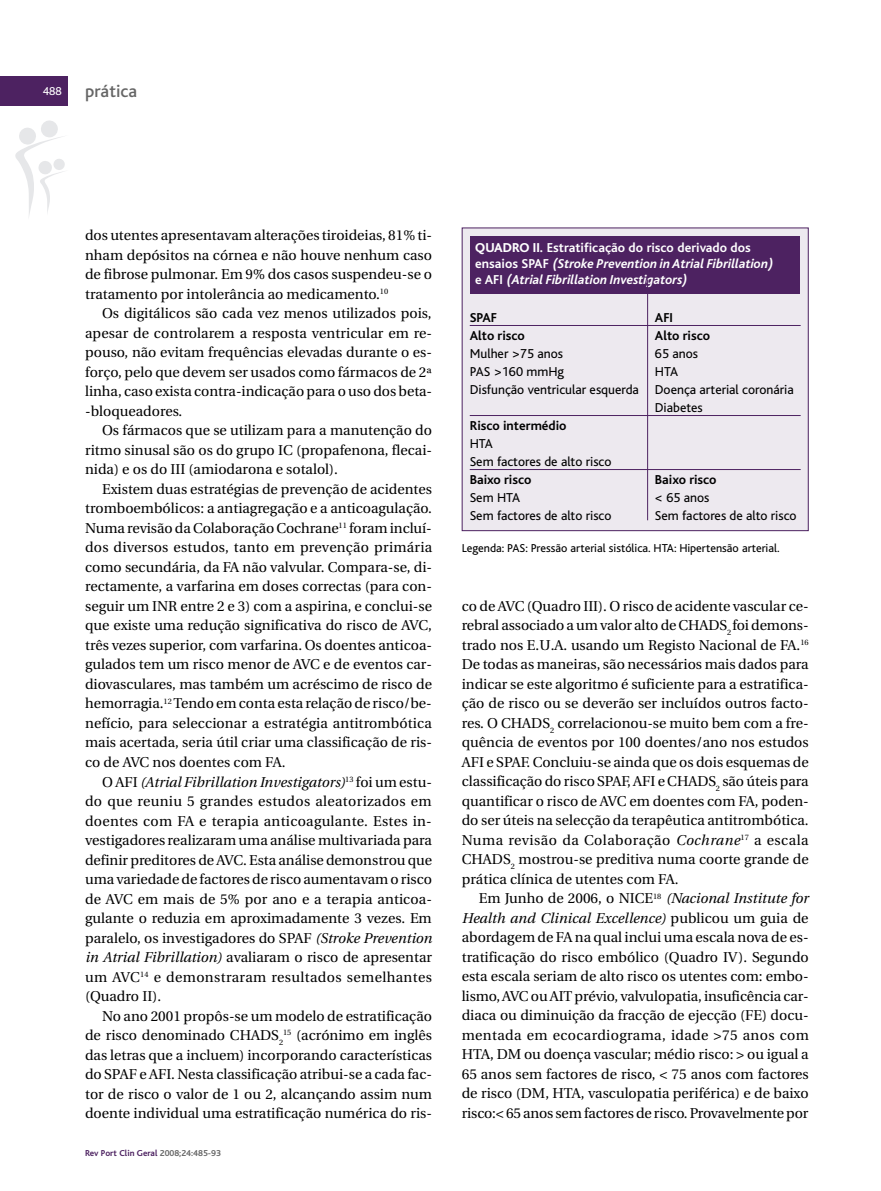
<style>
.page{position:relative;width:881px;height:1191px;background:#fff}
.page>*{position:absolute;margin:0;border:0;box-sizing:border-box;transform-origin:0 0}
.t1{font:500 18px "Bliss";color:#666}
.t2{font:14.25px/19.5px "Utopia";color:#000;text-align:justify}
.t3{font:13.5px/18px "Bliss";color:#000}
.t4{font:italic 700 13.5px/16.2px "Bliss";color:#fff}
.t5{font:700 13.5px "Bliss";color:#000}
.t6{font:12px "Bliss";color:#000}
.t7{font:12px "Bliss";color:#fff}
.t8{font:700 9px "Bliss";color:#4d2261}
.s1{font-style:italic}
.s2{color:#666}
.s3{font-weight:800;font-style:normal}
.s4{font-style:normal}
</style>
<div class="page">
<svg style="left:15px;top:120px;width:50px;height:95px"></svg>
<div style="left:0;top:77px;width:68px;height:29px;background:#4d2261"></div>
<div style="left:462px;top:228px;width:345px;height:302px;background:#ede9ef"></div>
<hr style="left:469px;top:325px;width:331px;height:1px;background:#4d2261">
<hr style="left:469px;top:415px;width:331px;height:1px;background:#4d2261">
<hr style="left:469px;top:469px;width:331px;height:1px;background:#4d2261">
<div style="left:470px;top:236px;width:329px;height:57px;background:#4d2261"></div>
<hr style="left:647px;top:279px;width:1px;height:241px;background:#4d2261">
<p class="t7" style="left:43px;top:87px;width:20px">488</p>
<p class="t1" style="left:85px;top:85px;width:53px">prática</p>
<p class="t2" style="left:85px;top:227px;width:348px">dos utentes apresentavam alterações tiroideias, 81% ti&shy;nham depósitos na córnea e não houve nenhum caso de fibrose pulmonar. Em 9% dos casos suspendeu-se o tratamento por intolerância ao medicamento.<sup>10</sup></p>
<p class="t2" style="left:85px;top:305px;width:348px;text-indent:17px">Os digitálicos são cada vez menos utilizados pois, apesar de controlarem a resposta ventricular em re&shy;pouso, não evitam frequências elevadas durante o es&shy;forço, pelo que devem ser usados como fármacos de 2ª linha, caso exista contra-indicação para o uso dos beta--bloqueadores.</p>
<p class="t2" style="left:85px;top:422px;width:348px;text-indent:17px">Os fármacos que se utilizam para a manutenção do ritmo sinusal são os do grupo IC (propafenona, flecai&shy;nida) e os do III (amiodarona e sotalol).</p>
<p class="t2" style="left:85px;top:480px;width:348px;text-indent:17px">Existem duas estratégias de prevenção de acidentes tromboembólicos: a antiagregação e a anticoagulação.<br>Numa revisão da Colaboração Cochrane<sup>11</sup> foram incluí&shy;dos diversos estudos, tanto em prevenção primária como secundária, da FA não valvular. Compara-se, di&shy;rectamente, a varfarina em doses correctas (para con&shy;seguir um INR entre 2 e 3) com a aspirina, e conclui-se que existe uma redução significativa do risco de AVC, três vezes superior, com varfarina. Os doentes anticoa&shy;gulados tem um risco menor de AVC e de eventos car&shy;diovasculares, mas também um acréscimo de risco de hemorragia.<sup>12</sup> Tendo em conta esta relação de risco/be&shy;nefício, para seleccionar a estratégia antitrombótica mais acertada, seria útil criar uma classificação de ris&shy;co de AVC nos doentes com FA.</p>
<p class="t2" style="left:85px;top:773px;width:348px;text-indent:17px">O AFI <span class="s1">(Atrial Fibrillation Investigators)</span><sup>13</sup> foi um estu&shy;do que reuniu 5 grandes estudos aleatorizados em doentes com FA e terapia anticoagulante. Estes in&shy;vestigadores realizaram uma análise multivariada para definir preditores de AVC. Esta análise demonstrou que uma variedade de factores de risco aumentavam o risco de AVC em mais de 5% por ano e a terapia anticoa&shy;gulante o reduzia em aproximadamente 3 vezes. Em paralelo, os investigadores do SPAF <span class="s1">(Stroke Prevention in Atrial Fibrillation)</span> avaliaram o risco de apresentar um AVC<sup>14</sup> e demonstraram resultados semelhantes (Quadro II).</p>
<p class="t2" style="left:85px;top:1007px;width:348px;text-indent:17px">No ano 2001 propôs-se um modelo de estratificação de risco denominado CHADS<sub>2</sub><sup>15</sup> (acrónimo em inglês das letras que a incluem) incorporando características do SPAF e AFI. Nesta classificação atribui-se a cada fac&shy;tor de risco o valor de 1 ou 2, alcançando assim num doente individual uma estratificação numérica do ris-</p>
<p class="t8" style="left:85px;top:1149px;width:137px">Rev Port Clin Geral <span class="s2">2008;24:485-93</span></p>
<p class="t4" style="left:475px;top:241px;width:300px"><span class="s3">QUADRO II.</span> <span class="s4">Estratificação do risco derivado dos ensaios SPAF</span> (Stroke Prevention in Atrial Fibrillation) <span class="s4">e AFI</span> (Atrial Fibrillation Investigators)</p>
<p class="t5" style="left:469px;top:313px;width:29px">SPAF</p>
<p class="t5" style="left:654px;top:313px;width:20px">AFI</p>
<p class="t5" style="left:469px;top:331px;width:57px">Alto risco</p>
<p class="t5" style="left:654px;top:331px;width:57px">Alto risco</p>
<p class="t3" style="left:469px;top:346px;width:95px">Mulher &gt;75 anos</p>
<p class="t3" style="left:654px;top:346px;width:45px">65 anos</p>
<p class="t3" style="left:469px;top:364px;width:96px">PAS &gt;160 mmHg</p>
<p class="t3" style="left:654px;top:364px;width:25px">HTA</p>
<p class="t3" style="left:469px;top:382px;width:325px">Disfunção ventricular esquerda Doença arterial coronária</p>
<p class="t3" style="left:654px;top:400px;width:49px">Diabetes</p>
<p class="t5" style="left:469px;top:421px;width:98px">Risco intermédio</p>
<p class="t3" style="left:469px;top:436px;width:143px">HTA<br>Sem factores de alto risco</p>
<p class="t5" style="left:469px;top:475px;width:63px">Baixo risco</p>
<p class="t5" style="left:654px;top:475px;width:63px">Baixo risco</p>
<p class="t3" style="left:469px;top:490px;width:52px">Sem HTA</p>
<p class="t3" style="left:654px;top:490px;width:56px">&lt; 65 anos</p>
<p class="t3" style="left:469px;top:508px;width:143px">Sem factores de alto risco</p>
<p class="t3" style="left:654px;top:508px;width:143px">Sem factores de alto risco</p>
<p class="t6" style="left:461px;top:544px;width:319px">Legenda: PAS: Pressão arterial sistólica. HTA: Hipertensão arterial.</p>
<p class="t2" style="left:461px;top:597px;width:348px">co de AVC (Quadro III). O risco de acidente vascular ce&shy;rebral associado a um valor alto de CHADS<sub>2</sub> foi demons&shy;trado nos E.U.A. usando um Registo Nacional de FA.<sup>16<br></sup>De todas as maneiras, são necessários mais dados para indicar se este algoritmo é suficiente para a estratifica&shy;ção de risco ou se deverão ser incluídos outros facto&shy;res. O CHADS<sub>2</sub> correlacionou-se muito bem com a fre&shy;quência de eventos por 100 doentes/ano nos estudos AFI e SPAF. Concluiu-se ainda que os dois esquemas de classificação do risco SPAF, AFI e CHADS<sub>2</sub> são úteis para quantificar o risco de AVC em doentes com FA, poden&shy;do ser úteis na selecção da terapêutica antitrombótica.<br>Numa revisão da Colaboração <span class="s1">Cochrane</span><sup>17</sup> a escala CHADS<sub>2</sub> mostrou-se preditiva numa coorte grande de prática clínica de utentes com FA.</p>
<p class="t2" style="left:461px;top:890px;width:348px;text-indent:17px">Em Junho de 2006, o NICE<sup>18</sup> <span class="s1">(Nacional Institute for Health and Clinical Excellence)</span> publicou um guia de abordagem de FA na qual inclui uma escala nova de es&shy;tratificação do risco embólico (Quadro IV). Segundo esta escala seriam de alto risco os utentes com: embo&shy;lismo, AVC ou AIT prévio, valvulopatia, insuficência car&shy;diaca ou diminuição da fracção de ejecção (FE) docu&shy;mentada em ecocardiograma, idade &gt;75 anos com HTA, DM ou doença vascular; médio risco: &gt; ou igual a 65 anos sem factores de risco, &lt; 75 anos com factores de risco (DM, HTA, vasculopatia periférica) e de baixo risco:&lt; 65 anos sem factores de risco. Provavelmente por</p>
</div>
